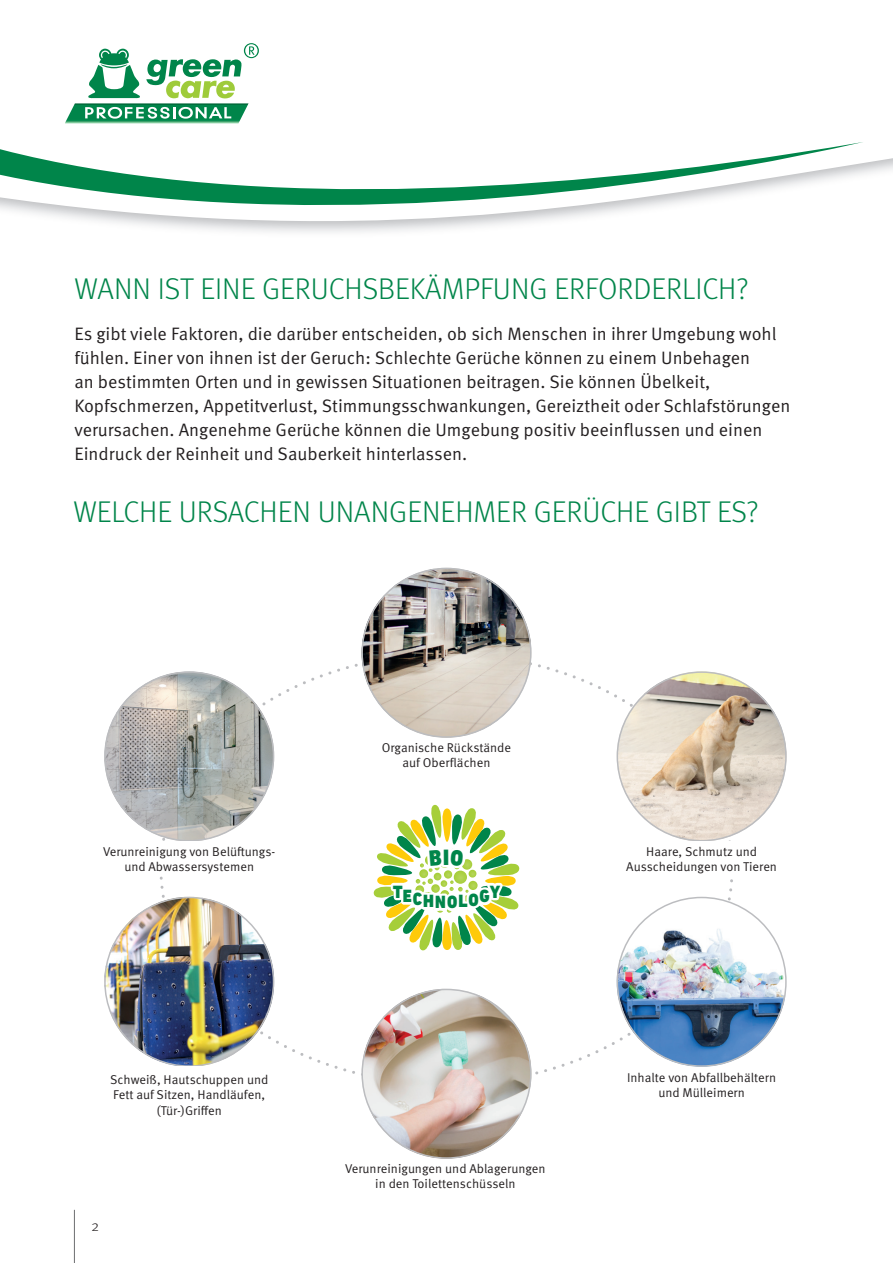
<style>
.page{position:relative;width:893px;height:1263px;background:#fff}
.page>*{position:absolute;margin:0;border:0;box-sizing:border-box;transform-origin:0 0}
.t1{font:300 30px "Meta Pro";color:#00854a}
.t2{font:900 22.65px "DIN Next LT Pro";color:#00854a;scale:.91 1}
.t3{font:18px/24px "Meta Pro Norm";color:#231f20}
.t4{font:900 18px "DIN Next LT Pro";letter-spacing:.05em;color:#00854a;scale:.91 1}
.t5{font:300 15px "Meta Pro";color:#231f20}
.t6{font:12.75px/15.3px "Meta Pro Norm";color:#231f20;text-align:center}
</style>
<div class="page">
<svg style="left:159px;top:653px;width:574px;height:432px"></svg>
<img style="left:361px;top:568px;width:170px;height:170px;border-radius:50%">
<img style="left:361px;top:989px;width:170px;height:170px;border-radius:50%">
<img style="left:617px;top:897px;width:170px;height:170px;border-radius:50%">
<img style="left:617px;top:671px;width:170px;height:170px;border-radius:50%">
<img style="left:104px;top:897px;width:170px;height:170px;border-radius:50%">
<img style="left:104px;top:671px;width:170px;height:170px;border-radius:50%">
<div style="left:361px;top:738px;width:170px;height:29px;background:#fff"></div>
<div style="left:100px;top:841px;width:179px;height:30px;background:#fff"></div>
<div style="left:106px;top:1067px;width:166px;height:51px;background:#fff"></div>
<div style="left:623px;top:1067px;width:157px;height:30px;background:#fff"></div>
<div style="left:621px;top:841px;width:161px;height:30px;background:#fff"></div>
<hr style="left:74px;top:1210px;width:1px;height:53px;background:#6c6d70">
<svg style="left:0;top:142px;width:864px;height:79px"></svg>
<svg style="left:65px;top:43px;width:194px;height:80px"></svg>
<svg style="left:374px;top:805px;width:145px;height:145px"></svg>
<h1 class="t1" style="left:74px;top:277px;width:676px">WANN IST EINE GERUCHSBEKÄMPFUNG ERFORDERLICH?</h1>
<p class="t3" style="left:74px;top:323px;width:717px">Es gibt viele Faktoren, die darüber entscheiden, ob sich Menschen in ihrer Umgebung wohl fühlen. Einer von ihnen ist der Geruch: Schlechte Gerüche können zu einem Unbehagen<br>an bestimmten Orten und in gewissen Situationen beitragen. Sie können Übelkeit, Kopfschmerzen, Appetitverlust, Stimmungsschwankungen, Gereiztheit oder Schlafstörungen verursachen. Angenehme Gerüche können die Umgebung positiv beeinflussen und einen Eindruck der Reinheit und Sauberkeit hinterlassen.</p>
<h1 class="t1" style="left:73px;top:500px;width:687px">WELCHE URSACHEN UNANGENEHMER GERÜCHE GIBT ES?</h1>
<p class="t6" style="left:103px;top:844px;width:174px">Verunreinigung von Belüftungs&shy;und Abwassersystemen</p>
<p class="t6" style="left:382px;top:741px;width:131px">Organische Rückstände auf Oberflächen</p>
<p class="t2" style="left:443px;top:844px;width:8px">I</p>
<p class="t4" style="left:393px;top:889px;width:119px">TECHNOLOGY</p>
<p class="t6" style="left:626px;top:844px;width:152px">Haare, Schmutz und<br>Ausscheidungen von Tieren</p>
<p class="t6" style="left:110px;top:1073px;width:160px">Schweiß, Hautschuppen und<br>Fett auf Sitzen, Handläufen, (Tür-)Griffen</p>
<p class="t6" style="left:627px;top:1070px;width:150px">Inhalte von Abfallbehältern und Mülleimern</p>
<p class="t5" style="left:91px;top:1220px;width:9px">2</p>
<p class="t6" style="left:345px;top:1162px;width:202px">Verunreinigungen und Ablagerungen in den Toilettenschüsseln</p>
</div>
